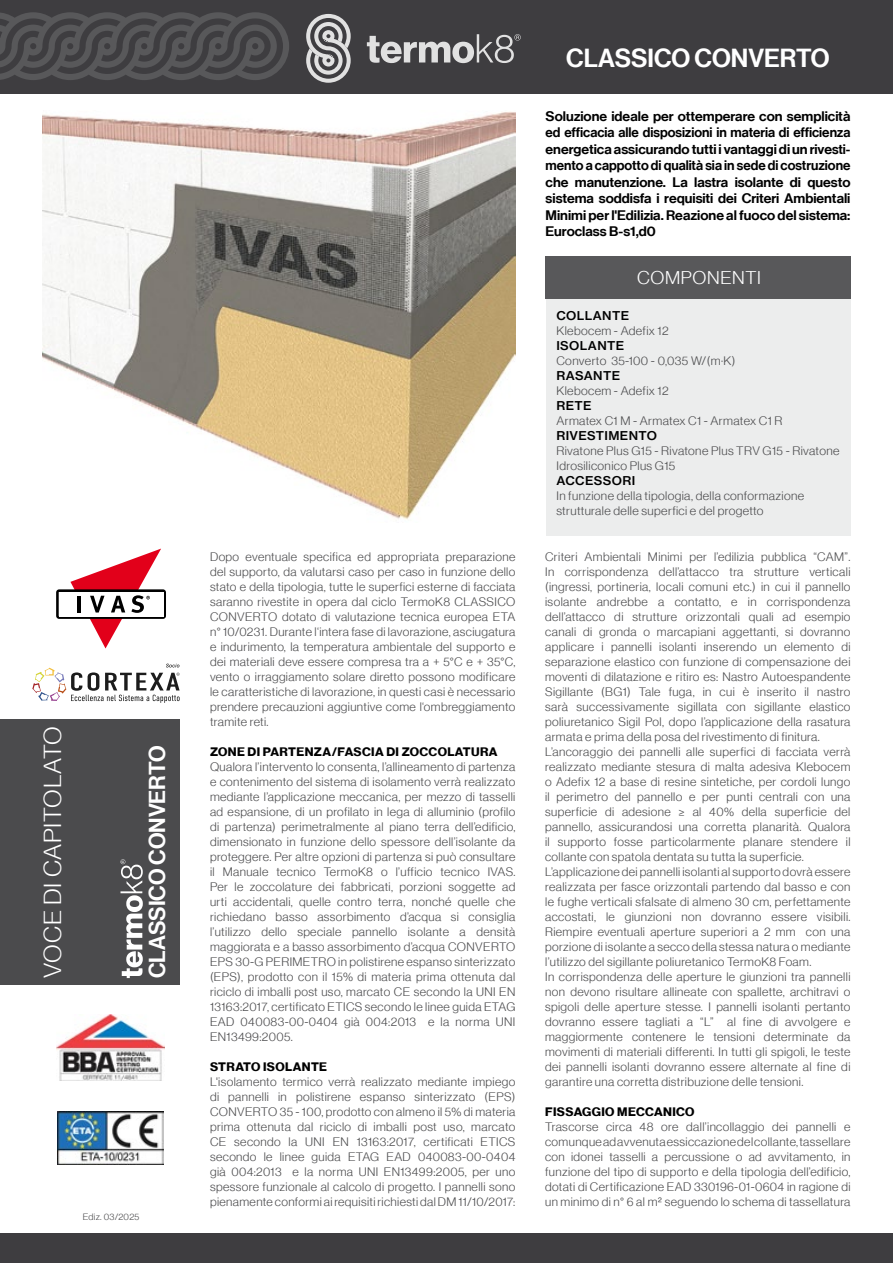
<style>
.page{position:relative;width:893px;height:1263px;background:#fff}
.page>*{position:absolute;margin:0;border:0;box-sizing:border-box;transform-origin:0 0}
.t1{font:25.5px "N Haas Grotesk DSW02 65 Md";color:#fff}
.t2{font:24px "N Haas Grotesk DSW02 45 Lt";letter-spacing:.03em;color:#fff;scale:1.05 1}
.t3{font:22.5px "N Haas Grotesk DSW02 65 Md";color:#fff}
.t4{font:18px "N Haas Grotesk DSW02 45 Lt";letter-spacing:.03em;color:#fff;scale:1.05 1}
.t5{font:13.5px/16.5px "N Haas Grotesk DSW02 65 Md";color:#000;text-align:justify;scale:1.05 1}
.t6{font:12px/15px "N Haas Grotesk DSW02 45 Lt";letter-spacing:.03em;color:#4b4b4d;text-align:justify;scale:1.04 1}
.t7{font:12px/15px "N Haas Grotesk DSW02 45 Lt";letter-spacing:.03em;color:#4b4b4d;scale:1.05 1}
.t8{font:12px "N Haas Grotesk DSW02 75 Bd";letter-spacing:.03em;color:#000;scale:1.04 1}
.t9{font:12px "N Haas Grotesk TX Pro 65 Md";letter-spacing:.03em;color:#000;scale:1.05 1}
.t10{font:9px "N Haas Grotesk DSW02 45 Lt";letter-spacing:.03em;color:#4b4b4d;scale:1.05 1}
</style>
<div class="page">
<div style="left:0;top:1233px;width:893px;height:30px;background:#3e3d40"></div>
<div style="left:0;top:719px;width:180px;height:266px;background:#4b4b4d"></div>
<div style="left:0;top:0;width:893px;height:93px;background:#3e3d40"></div>
<svg style="left:0;top:12px;width:289px;height:68px"></svg>
<svg style="left:56px;top:549px;width:110px;height:99px"></svg>
<svg style="left:32px;top:664px;width:148px;height:37px"></svg>
<svg style="left:120px;top:859px;width:23px;height:119px"></svg>
<svg style="left:306px;top:14px;width:45px;height:69px"></svg>
<svg style="left:367px;top:34px;width:154px;height:29px"></svg>
<img style="left:43px;top:111px;width:472px;height:408px">
<img style="left:57px;top:1112px;width:107px;height:52px">
<img style="left:57px;top:1014px;width:107px;height:66px">
<div style="left:546px;top:295px;width:304px;height:241px;background:#eceded"></div>
<div style="left:546px;top:256px;width:305px;height:43px;background:#58585a"></div>
<h2 class="t2" style="left:39px;top:977px;width:241px;rotate:-90deg">VOCE DI CAPITOLATO</h2>
<h3 class="t3" style="left:144px;top:978px;width:234px;rotate:-90deg">CLASSICO CONVERTO</h3>
<p class="t10" style="left:83px;top:1212px;width:55px">Ediz. 03/2025</p>
<p class="t6" style="left:210px;top:549px;width:295px">Dopo eventuale specifica ed appropriata preparazione del supporto, da valutarsi caso per caso in funzione dello stato e della tipologia, tutte le superfici esterne di facciata saranno rivestite in opera dal ciclo TermoK8 CLASSICO CONVERTO dotato di valutazione tecnica europea ETA n° 10/0231. Durante l‘intera fase di lavorazione, asciugatura e indurimento, la temperatura ambientale del supporto e dei materiali deve essere compresa tra a + 5°C e + 35°C, vento o irraggiamento solare diretto possono modificare le caratteristiche di lavorazione, in questi casi è necessario prendere precauzioni aggiuntive come l‘ombreggiamento tramite reti.</p>
<p class="t8" style="left:210px;top:744px;width:278px">ZONE DI PARTENZA/FASCIA DI ZOCCOLATURA</p>
<p class="t6" style="left:210px;top:759px;width:295px">Qualora l’intervento lo consenta, l’allineamento di partenza e contenimento del sistema di isolamento verrà realizzato mediante l’applicazione meccanica, per mezzo di tasselli ad espansione, di un profilato in lega di alluminio (profilo di partenza) perimetralmente al piano terra dell’edificio, dimensionato in funzione dello spessore dell’isolante da proteggere. Per altre opzioni di partenza si può consultare il Manuale tecnico TermoK8 o l’ufficio tecnico IVAS.<br>Per le zoccolature dei fabbricati, porzioni soggette ad urti accidentali, quelle contro terra, nonché quelle che richiedano basso assorbimento d’acqua si consiglia l’utilizzo dello speciale pannello isolante a densità maggiorata e a basso assorbimento d’acqua CONVERTO EPS 30-G PERIMETRO in polistirene espanso sinterizzato (EPS), prodotto con il 15% di materia prima ottenuta dal riciclo di imballi post uso, marcato CE secondo la UNI EN 13163:2017, certificato ETICS secondo le linee guida ETAG EAD 040083-00-0404 già 004:2013 e la norma UNI EN13499:2005.</p>
<p class="t8" style="left:210px;top:1059px;width:114px">STRATO ISOLANTE</p>
<p class="t6" style="left:210px;top:1074px;width:295px">L'isolamento termico verrà realizzato mediante impiego di pannelli in polistirene espanso sinterizzato (EPS)<br>CONVERTO 35 - 100, prodotto con almeno il 5% di materia prima ottenuta dal riciclo di imballi post uso, marcato CE secondo la UNI EN 13163:2017, certificati ETICS secondo le linee guida ETAG EAD 040083-00-0404 già 004:2013 e la norma UNI EN13499:2005, per uno spessore funzionale al calcolo di progetto. I pannelli sono pienamente conformi ai requisiti richiesti dal DM 11/10/2017:</p>
<h1 class="t1" style="left:566px;top:43px;width:265px">CLASSICO CONVERTO</h1>
<p class="t5" style="left:546px;top:108px;width:292px">Soluzione ideale per ottemperare con semplicità ed efficacia alle disposizioni in materia di efficienza energetica assicurando tutti i vantaggi di un rivesti&shy;mento a cappotto di qualità sia in sede di costruzione che manutenzione. La lastra isolante di questo sistema soddisfa i requisiti dei Criteri Ambientali Minimi per l'Edilizia. Reazione al fuoco del sistema:<br>Euroclass B-s1,d0</p>
<h3 class="t4" style="left:637px;top:268px;width:119px">COMPONENTI</h3>
<p class="t9" style="left:556px;top:308px;width:71px">COLLANTE</p>
<p class="t7" style="left:556px;top:323px;width:108px">Klebocem - Adefix 12</p>
<p class="t9" style="left:556px;top:338px;width:66px">ISOLANTE</p>
<p class="t7" style="left:556px;top:353px;width:172px">Converto 35-100 - 0,035 W/(m·K)</p>
<p class="t9" style="left:556px;top:368px;width:62px">RASANTE</p>
<p class="t7" style="left:556px;top:383px;width:108px">Klebocem - Adefix 12</p>
<p class="t9" style="left:556px;top:398px;width:35px">RETE</p>
<p class="t7" style="left:556px;top:413px;width:217px">Armatex C1 M - Armatex C1 - Armatex C1 R</p>
<p class="t9" style="left:556px;top:428px;width:97px">RIVESTIMENTO</p>
<p class="t7" style="left:556px;top:443px;width:271px">Rivatone Plus G15 - Rivatone Plus TRV G15 - Rivatone<br>Idrosiliconico Plus G15</p>
<p class="t9" style="left:556px;top:473px;width:77px">ACCESSORI</p>
<p class="t7" style="left:556px;top:488px;width:238px">In funzione della tipologia, della conformazione strutturale delle superfici e del progetto</p>
<p class="t6" style="left:545px;top:549px;width:295px;text-align:left">Criteri Ambientali Minimi per l’edilizia pubblica “CAM”.<br>In corrispondenza dell’attacco tra strutture verticali (ingressi, portineria, locali comuni etc.) in cui il pannello isolante andrebbe a contatto, e in corrispondenza dell’attacco di strutture orizzontali quali ad esempio canali di gronda o marcapiani aggettanti, si dovranno applicare i pannelli isolanti inserendo un elemento di separazione elastico con funzione di compensazione dei moventi di dilatazione e ritiro es: Nastro Autoespandente Sigillante (BG1) Tale fuga, in cui è inserito il nastro sarà successivamente sigillata con sigillante elastico poliuretanico Sigil Pol, dopo l’applicazione della rasatura armata e prima della posa del rivestimento di finitura.<br>L’ancoraggio dei pannelli alle superfici di facciata verrà realizzato mediante stesura di malta adesiva Klebocem o Adefix 12 a base di resine sintetiche, per cordoli lungo il perimetro del pannello e per punti centrali con una superficie di adesione ≥ al 40% della superficie del pannello, assicurandosi una corretta planarità. Qualora il supporto fosse particolarmente planare stendere il collante con spatola dentata su tutta la superficie.<br>L’applicazione dei pannelli isolanti al supporto dovrà essere realizzata per fasce orizzontali partendo dal basso e con le fughe verticali sfalsate di almeno 30 cm, perfettamente accostati, le giunzioni non dovranno essere visibili.<br>Riempire eventuali aperture superiori a 2 mm con una porzione di isolante a secco della stessa natura o mediante l’utilizzo del sigillante poliuretanico TermoK8 Foam.<br>In corrispondenza delle aperture le giunzioni tra pannelli non devono risultare allineate con spallette, architravi o spigoli delle aperture stesse. I pannelli isolanti pertanto dovranno essere tagliati a “L” al fine di avvolgere e maggiormente contenere le tensioni determinate da movimenti di materiali differenti. In tutti gli spigoli, le teste dei pannelli isolanti dovranno essere alternate al fine di garantire una corretta distribuzione delle tensioni.</p>
<p class="t8" style="left:545px;top:1104px;width:145px">FISSAGGIO MECCANICO</p>
<p class="t6" style="left:545px;top:1119px;width:295px">Trascorse circa 48 ore dall’incollaggio dei pannelli e comunque ad avvenuta essiccazione del collante, tassellare con idonei tasselli a percussione o ad avvitamento, in funzione del tipo di supporto e della tipologia dell’edificio, dotati di Certificazione EAD 330196-01-0604 in ragione di un minimo di n° 6 al m² seguendo lo schema di tassellatura</p>
</div>
